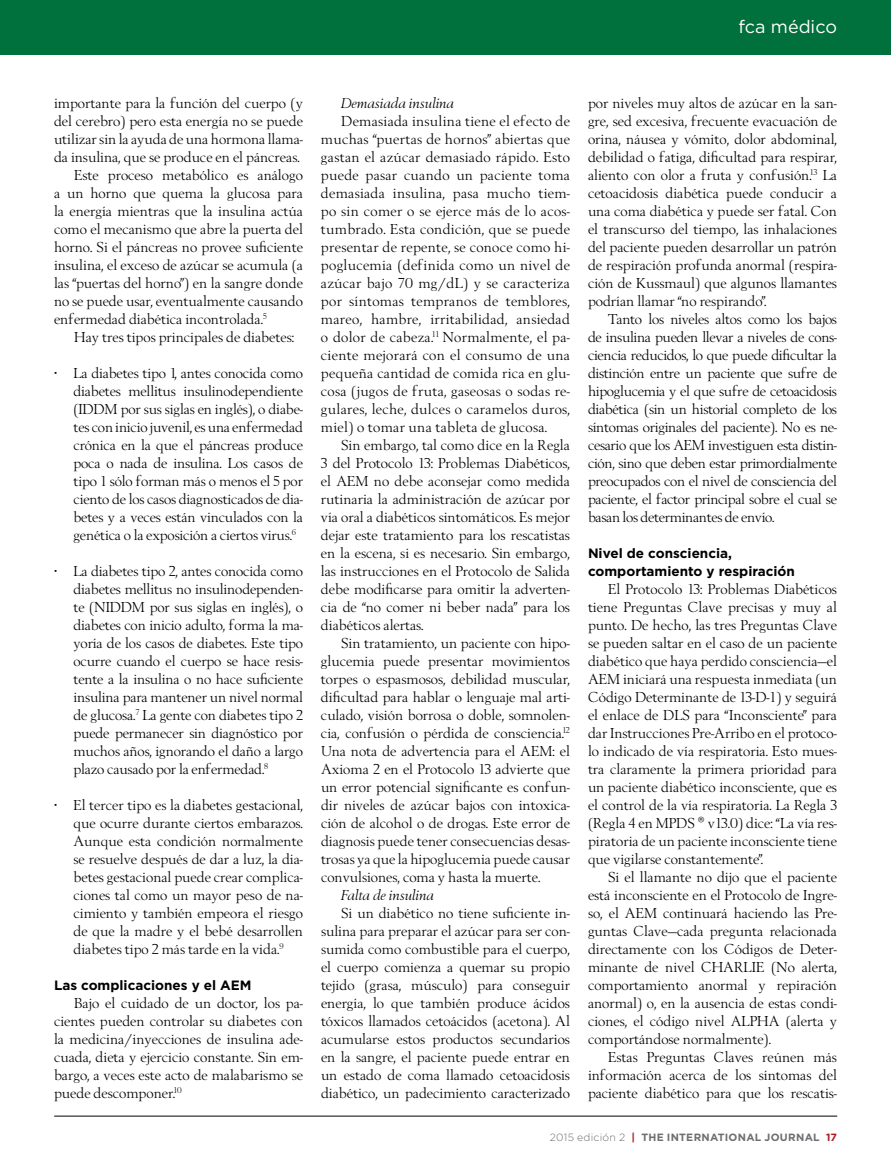
<style>
.page{position:relative;width:891px;height:1175px;background:#fff}
.page>*{position:absolute;margin:0;border:0;box-sizing:border-box;transform-origin:0 0}
.t1{font:18px "Gotham HTF";color:#fff}
.t2{font:15px/18px "Berling";color:#000;text-align:justify}
.t3{font:15px "Berling Itlic";color:#000}
.t4{font:700 13.5px/18px "Gotham HTF";color:#000}
.t5{font:700 10.5px "Gotham HTF";letter-spacing:.02em;color:#6d6e71}
.s1{font-weight:300}
.s2{color:#ae1b1f}
</style>
<div class="page">
<hr style="left:54px;top:1115px;width:783px;height:1px;background:#000">
<div style="left:0;top:0;width:891px;height:54px;background:#00703c"></div>
<p class="t1" style="left:738px;top:17px;width:100px">fca médico</p>
<p class="t2" style="left:54px;top:94px;width:251px">importante para la función del cuerpo (y</p>
<p class="t2" style="left:54px;top:112px;width:250px">del cerebro) pero esta energía no se puede</p>
<p class="t2" style="left:54px;top:130px;width:251px">utilizar sin la ayuda de una hormona llama-</p>
<p class="t2" style="left:54px;top:148px;width:247px">da insulina, que se produce en el páncreas.</p>
<p class="t2" style="left:74px;top:166px;width:230px">Este proceso metabólico es análogo</p>
<p class="t2" style="left:54px;top:184px;width:251px">a un horno que quema la glucosa para</p>
<p class="t2" style="left:54px;top:202px;width:251px">la energía mientras que la insulina actúa</p>
<p class="t2" style="left:54px;top:220px;width:251px">como el mecanismo que abre la puerta del</p>
<p class="t2" style="left:54px;top:238px;width:251px">horno. Si el páncreas no provee suficiente</p>
<p class="t2" style="left:54px;top:256px;width:250px">insulina, el exceso de azúcar se acumula (a</p>
<p class="t2" style="left:54px;top:274px;width:251px">las “puertas del horno”) en la sangre donde</p>
<p class="t2" style="left:54px;top:292px;width:251px">no se puede usar, eventualmente causando</p>
<p class="t2" style="left:54px;top:310px;width:214px">enfermedad diabética incontrolada.<sup>5</sup></p>
<p class="t2" style="left:74px;top:328px;width:221px">Hay tres tipos principales de diabetes:</p>
<p class="t2" style="left:73px;top:364px;width:231px;text-indent:-20px">• La diabetes tipo 1, antes conocida como diabetes mellitus insulinodependiente (IDDM por sus siglas en inglés), o diabe&shy;tes con inicio juvenil, es una enfermedad crónica en la que el páncreas produce poca o nada de insulina. Los casos de tipo 1 sólo forman más o menos el 5 por ciento de los casos diagnosticados de dia&shy;betes y a veces están vinculados con la genética o la exposición a ciertos virus.<sup>6</sup></p>
<p class="t2" style="left:73px;top:562px;width:231px;text-indent:-20px">• La diabetes tipo 2, antes conocida como diabetes mellitus no insulinodependen&shy;te (NIDDM por sus siglas en inglés), o diabetes con inicio adulto, forma la ma&shy;yoría de los casos de diabetes. Este tipo ocurre cuando el cuerpo se hace resis&shy;tente a la insulina o no hace suficiente insulina para mantener un nivel normal de glucosa.<sup>7</sup> La gente con diabetes tipo 2 puede permanecer sin diagnóstico por muchos años, ignorando el daño a largo plazo causado por la enfermedad.<sup>8</sup></p>
<p class="t2" style="left:73px;top:796px;width:231px;text-indent:-20px">• El tercer tipo es la diabetes gestacional, que ocurre durante ciertos embarazos.<br>Aunque esta condición normalmente se resuelve después de dar a luz, la dia&shy;betes gestacional puede crear complica&shy;ciones tal como un mayor peso de na&shy;cimiento y también empeora el riesgo de que la madre y el bebé desarrollen diabetes tipo 2 más tarde en la vida.<sup>9</sup></p>
<p class="t4" style="left:54px;top:976px;width:199px">Las complicaciones y el AEM</p>
<p class="t2" style="left:54px;top:994px;width:251px;text-indent:20px">Bajo el cuidado de un doctor, los pa&shy;cientes pueden controlar su diabetes con la medicina/inyecciones de insulina ade&shy;cuada, dieta y ejercicio constante. Sin em&shy;bargo, a veces este acto de malabarismo se puede descomponer.<sup>10</sup></p>
<p class="t3" style="left:341px;top:94px;width:115px">Demasiada insulina</p>
<p class="t2" style="left:321px;top:112px;width:251px;text-indent:20px">Demasiada insulina tiene el efecto de muchas “puertas de hornos” abiertas que gastan el azúcar demasiado rápido. Esto puede pasar cuando un paciente toma demasiada insulina, pasa mucho tiem&shy;po sin comer o se ejerce más de lo acos&shy;tumbrado. Esta condición, que se puede presentar de repente, se conoce como hi&shy;poglucemia (definida como un nivel de azúcar bajo 70 mg/dL) y se caracteriza por síntomas tempranos de temblores, mareo, hambre, irritabilidad, ansiedad o dolor de cabeza.<sup>11</sup> Normalmente, el pa&shy;ciente mejorará con el consumo de una pequeña cantidad de comida rica en glu&shy;cosa (jugos de fruta, gaseosas o sodas re&shy;gulares, leche, dulces o caramelos duros, miel) o tomar una tableta de glucosa.</p>
<p class="t2" style="left:321px;top:436px;width:251px;text-indent:20px">Sin embargo, tal como dice en la Regla 3 del Protocolo 13: Problemas Diabéticos, el AEM no debe aconsejar como medida rutinaria la administración de azúcar por vía oral a diabéticos sintomáticos. Es mejor dejar este tratamiento para los rescatistas en la escena, si es necesario. Sin embargo, las instrucciones en el Protocolo de Salida debe modificarse para omitir la adverten&shy;cia de “no comer ni beber nada” para los diabéticos alertas.</p>
<p class="t2" style="left:321px;top:634px;width:251px;text-indent:20px">Sin tratamiento, un paciente con hipo&shy;glucemia puede presentar movimientos torpes o espasmosos, debilidad muscular, dificultad para hablar o lenguaje mal arti&shy;culado, visión borrosa o doble, somnolen&shy;cia, confusión o pérdida de consciencia.<sup>12<br></sup>Una nota de advertencia para el AEM: el Axioma 2 en el Protocolo 13 advierte que un error potencial significante es confun&shy;dir niveles de azúcar bajos con intoxica&shy;ción de alcohol o de drogas. Este error de diagnosis puede tener consecuencias desas&shy;trosas ya que la hipoglucemia puede causar convulsiones, coma y hasta la muerte.</p>
<p class="t3" style="left:341px;top:886px;width:95px">Falta de insulina</p>
<p class="t2" style="left:321px;top:904px;width:251px;text-indent:20px">Si un diabético no tiene suficiente in&shy;sulina para preparar el azúcar para ser con&shy;sumida como combustible para el cuerpo, el cuerpo comienza a quemar su propio tejido (grasa, músculo) para conseguir energía, lo que también produce ácidos tóxicos llamados cetoácidos (acetona). Al acumularse estos productos secundarios en la sangre, el paciente puede entrar en un estado de coma llamado cetoacidosis diabético, un padecimiento caracterizado</p>
<p class="t2" style="left:588px;top:94px;width:251px">por niveles muy altos de azúcar en la san&shy;gre, sed excesiva, frecuente evacuación de orina, náusea y vómito, dolor abdominal, debilidad o fatiga, dificultad para respirar, aliento con olor a fruta y confusión.<sup>13</sup> La cetoacidosis diabética puede conducir a una coma diabética y puede ser fatal. Con el transcurso del tiempo, las inhalaciones del paciente pueden desarrollar un patrón de respiración profunda anormal (respira&shy;ción de Kussmaul) que algunos llamantes podrían llamar “no respirando”.</p>
<p class="t2" style="left:588px;top:310px;width:251px;text-indent:20px">Tanto los niveles altos como los bajos de insulina pueden llevar a niveles de cons&shy;ciencia reducidos, lo que puede dificultar la distinción entre un paciente que sufre de hipoglucemia y el que sufre de cetoacidosis diabética (sin un historial completo de los síntomas originales del paciente). No es ne&shy;cesario que los AEM investiguen esta distin&shy;ción, sino que deben estar primordialmente preocupados con el nivel de consciencia del paciente, el factor principal sobre el cual se basan los determinantes de envío.</p>
<p class="t4" style="left:588px;top:544px;width:208px">Nivel de consciencia, comportamiento y respiración</p>
<p class="t2" style="left:588px;top:580px;width:251px;text-indent:20px">El Protocolo 13: Problemas Diabéticos tiene Preguntas Clave precisas y muy al punto. De hecho, las tres Preguntas Clave se pueden saltar en el caso de un paciente diabético que haya perdido consciencia—el AEM iniciará una respuesta inmediata (un Código Determinante de 13-D-1) y seguirá el enlace de DLS para “Inconsciente” para dar Instrucciones Pre-Arribo en el protoco&shy;lo indicado de vía respiratoria. Esto mues&shy;tra claramente la primera prioridad para un paciente diabético inconsciente, que es el control de la vía respiratoria. La Regla 3 (Regla 4 en MPDS ® v13.0) dice: “La vía res&shy;piratoria de un paciente inconsciente tiene que vigilarse constantemente”.</p>
<p class="t2" style="left:588px;top:868px;width:251px;text-indent:20px">Si el llamante no dijo que el paciente está inconsciente en el Protocolo de Ingre&shy;so, el AEM continuará haciendo las Pre&shy;guntas Clave—cada pregunta relacionada directamente con los Códigos de Deter&shy;minante de nivel CHARLIE (No alerta, comportamiento anormal y repiración anormal) o, en la ausencia de estas condi&shy;ciones, el código nivel ALPHA (alerta y comportándose normalmente).</p>
<p class="t2" style="left:588px;top:1048px;width:251px;text-indent:20px">Estas Preguntas Claves reúnen más información acerca de los síntomas del paciente diabético para que los rescatis-</p>
<p class="t5" style="left:550px;top:1131px;width:289px"><span class="s1">2015 edición 2</span> <span class="s2">|</span> THE INTERNATIONAL JOURNAL <span class="s2">17</span></p>
</div>
